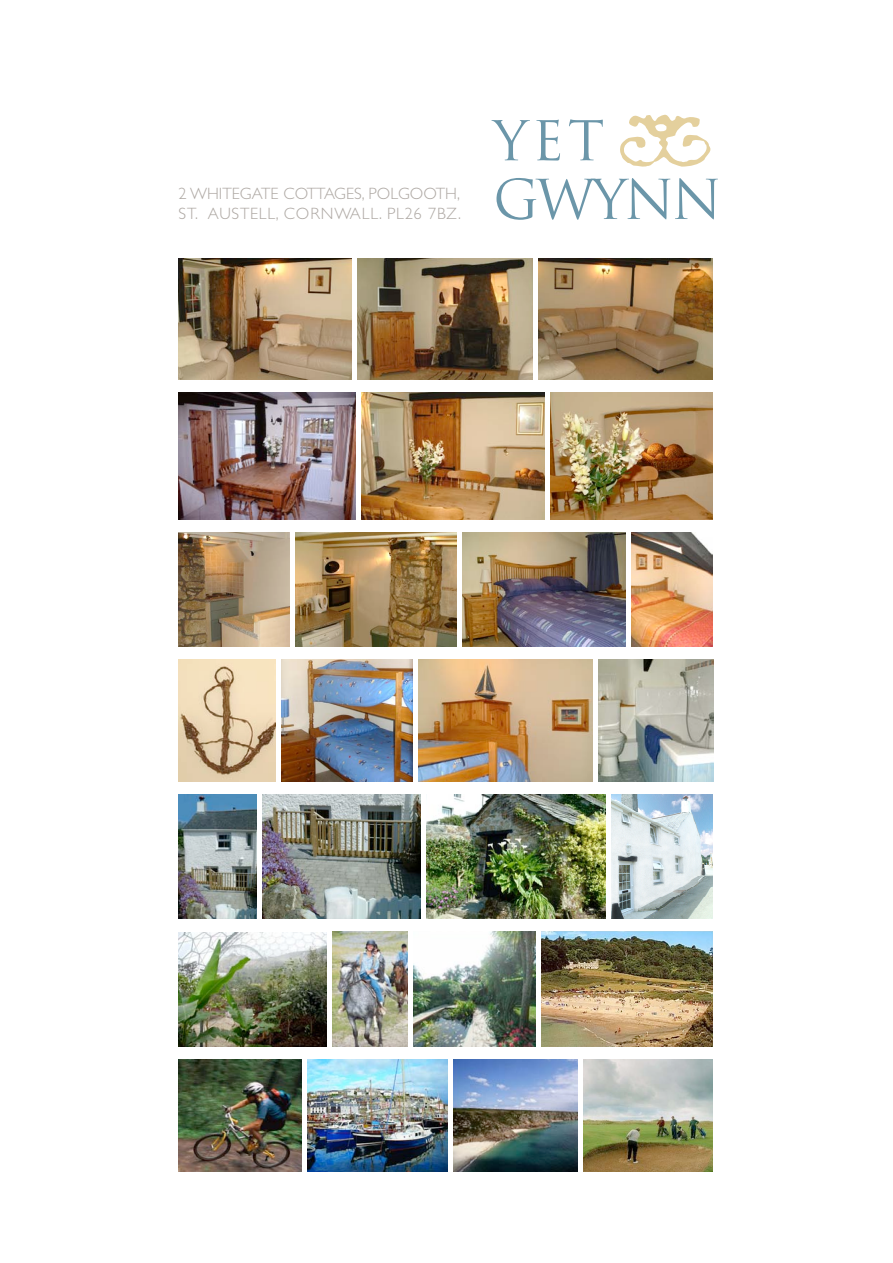
<style>
.page{position:relative;width:893px;height:1263px;background:#fff}
.page>*{position:absolute;margin:0;border:0;box-sizing:border-box;transform-origin:0 0}
.t1{font:146.7px "Opsmarckt Borders";color:#e4d09d;scale:1.3 1}
.t2{font:53.4px "Trajan";color:#6b96a9}
.t3{font:300 16.5px/19.5px "Gill Sans";color:#aea8a3}
</style>
<div class="page">
<img style="left:179px;top:795px;width:533px;height:124px">
<img style="left:281px;top:659px;width:132px;height:123px">
<img style="left:179px;top:258px;width:173px;height:122px">
<img style="left:357px;top:258px;width:176px;height:122px">
<img style="left:538px;top:258px;width:174px;height:122px">
<img style="left:361px;top:393px;width:184px;height:126px">
<img style="left:295px;top:532px;width:331px;height:115px">
<img style="left:631px;top:532px;width:81px;height:115px">
<svg style="left:598px;top:659px;width:115px;height:123px;background:#abafa6"></svg>
<img style="left:261px;top:795px;width:160px;height:124px">
<img style="left:426px;top:795px;width:180px;height:124px">
<img style="left:179px;top:532px;width:111px;height:115px">
<img style="left:179px;top:932px;width:148px;height:114px">
<img style="left:413px;top:931px;width:123px;height:115px">
<img style="left:332px;top:931px;width:76px;height:115px">
<img style="left:541px;top:931px;width:171px;height:115px">
<img style="left:307px;top:1059px;width:141px;height:113px">
<img style="left:453px;top:1059px;width:124px;height:113px">
<img style="left:583px;top:1059px;width:129px;height:113px">
<img style="left:179px;top:1059px;width:123px;height:113px">
<img style="left:179px;top:393px;width:177px;height:126px">
<svg style="left:179px;top:659px;width:97px;height:123px;background:#dac3a1"></svg>
<img style="left:550px;top:393px;width:162px;height:126px">
<img style="left:418px;top:659px;width:175px;height:123px">
<div style="left:457px;top:530px;width:5px;height:124px;background:#fff"></div>
<hr style="left:257px;top:795px;width:4px;height:128px;background:#fff">
<div style="left:421px;top:793px;width:5px;height:129px;background:#fff"></div>
<div style="left:606px;top:792px;width:5px;height:129px;background:#fff"></div>
<h2 class="t2" style="left:493px;top:111px;width:113px">Y E T</h2>
<h1 class="t1" style="left:617px;top:77px;width:75px">B</h1>
<p class="t3" style="left:179px;top:186px;width:284px">2 WHITEGATE COTTAGES, POLGOOTH,<br>S T. AU S T E L L , C O R N WA L L . PL26 7BZ.</p>
<h2 class="t2" style="left:493px;top:169px;width:230px">G WY N N</h2>
</div>
